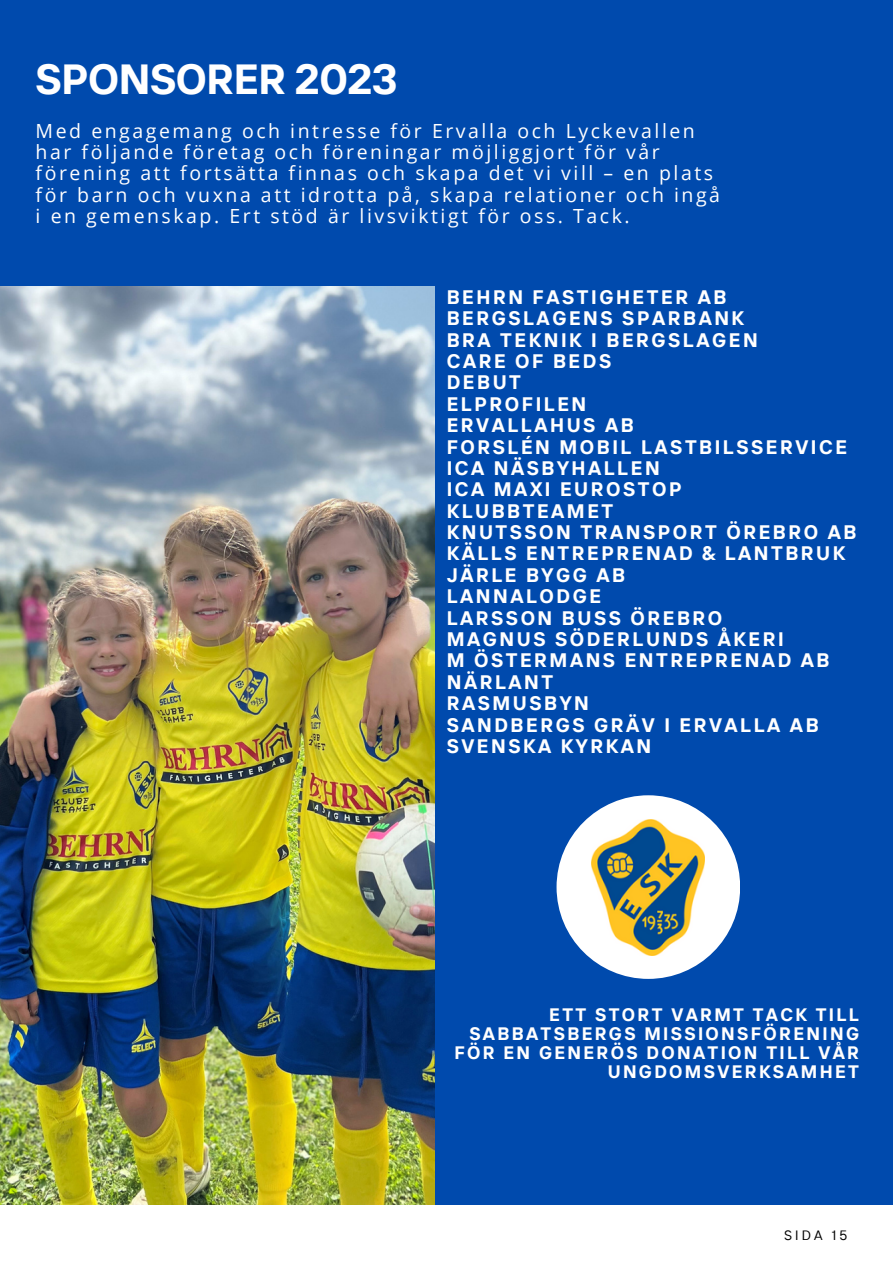
<style>
.page{position:relative;width:893px;height:1264px;background:#fff}
.page>*{position:absolute;margin:0;border:0;box-sizing:border-box;transform-origin:0 0}
.t1{font:700 42px "TT Interphases";letter-spacing:-.01em;color:#fff}
.t2{font:700 19.5px/21.3px "TT Interphases";letter-spacing:.13em;color:#fff}
.t3{font:19.5px/21.3px "Open Sans";letter-spacing:.13em;color:#fff}
.t4{font:700 18px/19.2px "TT Interphases";letter-spacing:.13em;color:#fff;text-align:right}
.t5{font:13.5px "TT Interphases";letter-spacing:.23em;color:#000001}
</style>
<div class="page">
<div style="left:0;top:0;width:892px;height:1263px;background:#004aad"></div>
<div style="left:0;top:1205px;width:892px;height:58px;background:#fff"></div>
<img style="left:0;top:286px;width:434px;height:918px">
<div style="left:556px;top:795px;width:184px;height:183px;background:#fff;border-radius:50%"></div>
<img style="left:591px;top:819px;width:113px;height:136px">
<p class="t1" style="left:36px;top:52px;width:363px">SPONSORER 2023</p>
<h2 class="t3" style="left:36px;top:119px;width:686px">Med engagemang och intresse för Ervalla och Lyckevallen har följande företag och föreningar möjliggjort för vår förening att fortsätta finnas och skapa det vi vill – en plats för barn och vuxna att idrotta på, skapa relationer och ingå i en gemenskap. Ert stöd är livsviktigt för oss. Tack.</h2>
<p class="t2" style="left:446px;top:286px;width:411px">BEHRN FASTIGHETER AB<br>BERGSLAGENS SPARBANK<br>BRA TEKNIK I BERGSLAGEN<br>CARE OF BEDS<br>DEBUT<br>ELPROFILEN<br>ERVALLAHUS AB<br>FORSLÉN MOBIL LASTBILSSERVICE<br>ICA NÄSBYHALLEN<br>ICA MAXI EUROSTOP<br>KLUBBTEAMET<br>KNUTSSON TRANSPORT ÖREBRO AB<br>KÄLLS ENTREPRENAD &amp; LANTBRUK<br>JÄRLE BYGG AB<br>LANNALODGE<br>LARSSON BUSS ÖREBRO<br>MAGNUS SÖDERLUNDS ÅKERI<br>M ÖSTERMANS ENTREPRENAD AB<br>NÄRLANT<br>RASMUSBYN<br>SANDBERGS GRÄV I ERVALLA AB<br>SVENSKA KYRKAN</p>
<p class="t4" style="left:454px;top:1004px;width:406px">ETT STORT VARMT TACK TILL<br>SABBATSBERGS MISSIONSFÖRENING<br>FÖR EN GENERÖS DONATION TILL VÅR<br>UNGDOMSVERKSAMHET</p>
<h2 class="t5" style="left:784px;top:1226px;width:65px">SIDA 15</h2>
</div>
